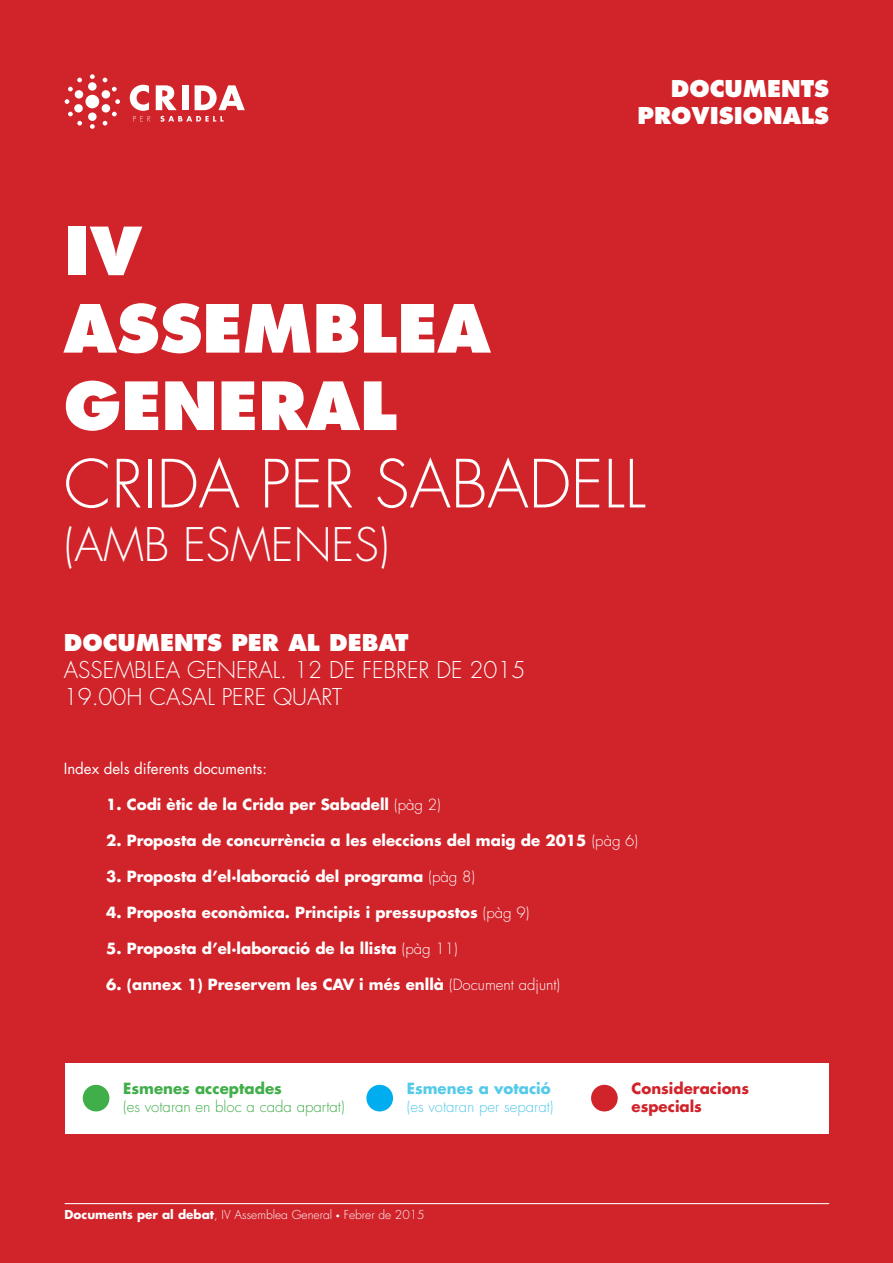
<style>
.page{position:relative;width:893px;height:1263px;background:#d1232a}
.page>*{position:absolute;margin:0;border:0;box-sizing:border-box;transform-origin:0 0}
.t1{font:800 64.5px/77.4px "Futura LT";color:#fff}
.t2{font:300 64.5px "Futura LT";color:#fff}
.t3{font:300 45px "Futura LT";color:#fff}
.t4{font:300 22.5px/27px "Futura LT";color:#fff}
.t5{font:800 22.5px/27px "Futura LT";color:#fff;text-align:right}
.t6{font:700 15px "Futura LT";color:#fff}
.t7{font:300 15px "Futura LT";color:#40ae49}
.t8{font:15px "Futura LT";color:#fff}
.t9{font:700 15px/18px "Futura LT";color:#d1232a}
.t10{font:300 15px "Futura LT";color:#54caea}
.t11{font:700 15px "Futura LT";color:#40ae49}
.t12{font:700 15px "Futura LT";color:#54caea}
.t13{font:300 12px "Futura LT";color:#fff}
.s1{font-weight:300}
.s2{font-weight:700}
</style>
<div class="page">
<hr style="left:65px;top:1203px;width:764px;height:1px;background:#fff">
<svg style="left:156px;top:85px;width:21px;height:25px"></svg>
<div style="left:182px;top:85px;width:6px;height:25px;background:#fff"></div>
<svg style="left:195px;top:85px;width:50px;height:25px"></svg>
<div style="left:88px;top:82px;width:9px;height:9px;background:#fff;border-radius:50%"></div>
<div style="left:75px;top:90px;width:8px;height:9px;background:#fff;border-radius:50%"></div>
<div style="left:102px;top:90px;width:8px;height:9px;background:#fff;border-radius:50%"></div>
<div style="left:74px;top:104px;width:9px;height:9px;background:#fff;border-radius:50%"></div>
<div style="left:102px;top:104px;width:8px;height:9px;background:#fff;border-radius:50%"></div>
<div style="left:88px;top:113px;width:9px;height:8px;background:#fff;border-radius:50%"></div>
<svg style="left:90px;top:74px;width:5px;height:5px"></svg>
<svg style="left:103px;top:78px;width:14px;height:13px"></svg>
<svg style="left:115px;top:99px;width:5px;height:5px"></svg>
<svg style="left:103px;top:112px;width:14px;height:14px"></svg>
<svg style="left:90px;top:124px;width:5px;height:5px"></svg>
<svg style="left:68px;top:112px;width:14px;height:14px"></svg>
<svg style="left:65px;top:99px;width:5px;height:5px"></svg>
<svg style="left:68px;top:78px;width:14px;height:13px"></svg>
<div style="left:85px;top:95px;width:14px;height:13px;background:#fff;border-radius:50%"></div>
<svg style="left:130px;top:85px;width:20px;height:37px"></svg>
<svg style="left:160px;top:116px;width:64px;height:6px"></svg>
<div style="left:65px;top:1064px;width:763px;height:70px;background:#fff"></div>
<div style="left:83px;top:1085px;width:26px;height:26px;background:#40ae49;border-radius:50%"></div>
<div style="left:366px;top:1085px;width:27px;height:26px;background:#00aeef;border-radius:50%"></div>
<div style="left:591px;top:1085px;width:27px;height:26px;background:#d1232a;border-radius:50%"></div>
<h3 class="t5" style="left:638px;top:75px;width:193px">DOCUMENTS<br>PROVISIONALS</h3>
<h1 class="t1" style="left:64px;top:212px;width:428px">IV<br>ASSEMBLEA<br>GENERAL</h1>
<h1 class="t2" style="left:64px;top:445px;width:583px">CRIDA PER SABADELL</h1>
<h2 class="t3" style="left:64px;top:518px;width:327px">(AMB ESMENES)</h2>
<h3 class="t5" style="left:64px;top:629px;width:346px">DOCUMENTS PER AL DEBAT</h3>
<h3 class="t4" style="left:64px;top:657px;width:463px">ASSEMBLEA GENERAL. 12 DE FEBRER DE 2015<br>19.00H CASAL PERE QUART</h3>
<p class="t8" style="left:64px;top:759px;width:205px">Index dels diferents documents:</p>
<p class="t6" style="left:106px;top:794px;width:336px">1. Codi ètic de la Crida per Sabadell <span class="s1">(pàg 2)</span></p>
<p class="t6" style="left:106px;top:830px;width:533px">2. Proposta de concurrència a les eleccions del maig de 2015 <span class="s1">(pàg 6)</span></p>
<p class="t6" style="left:106px;top:866px;width:370px">3. Proposta d’el·laboració del programa <span class="s1">(pàg 8)</span></p>
<p class="t6" style="left:106px;top:902px;width:425px">4. Proposta econòmica. Principis i pressupostos <span class="s1">(pàg 9)</span></p>
<p class="t6" style="left:106px;top:938px;width:353px">5. Proposta d’el·laboració de la llista <span class="s1">(pàg 11)</span></p>
<p class="t6" style="left:106px;top:974px;width:455px">6. (annex 1) Preservem les CAV i més enllà <span class="s1">(Document adjunt)</span></p>
<p class="t11" style="left:123px;top:1078px;width:160px">Esmenes acceptades</p>
<p class="t7" style="left:123px;top:1097px;width:223px">(es votaran en bloc a cada apartat)</p>
<p class="t12" style="left:407px;top:1078px;width:145px">Esmenes a votació</p>
<p class="t10" style="left:407px;top:1097px;width:148px">(es votaran per separat)</p>
<p class="t13" style="left:65px;top:1208px;width:362px"><span class="s2">Documents per al debat</span>, IV Assemblea General <span class="s2">·</span> Febrer de 2015</p>
<p class="t9" style="left:631px;top:1079px;width:119px">Consideracions especials</p>
</div>
